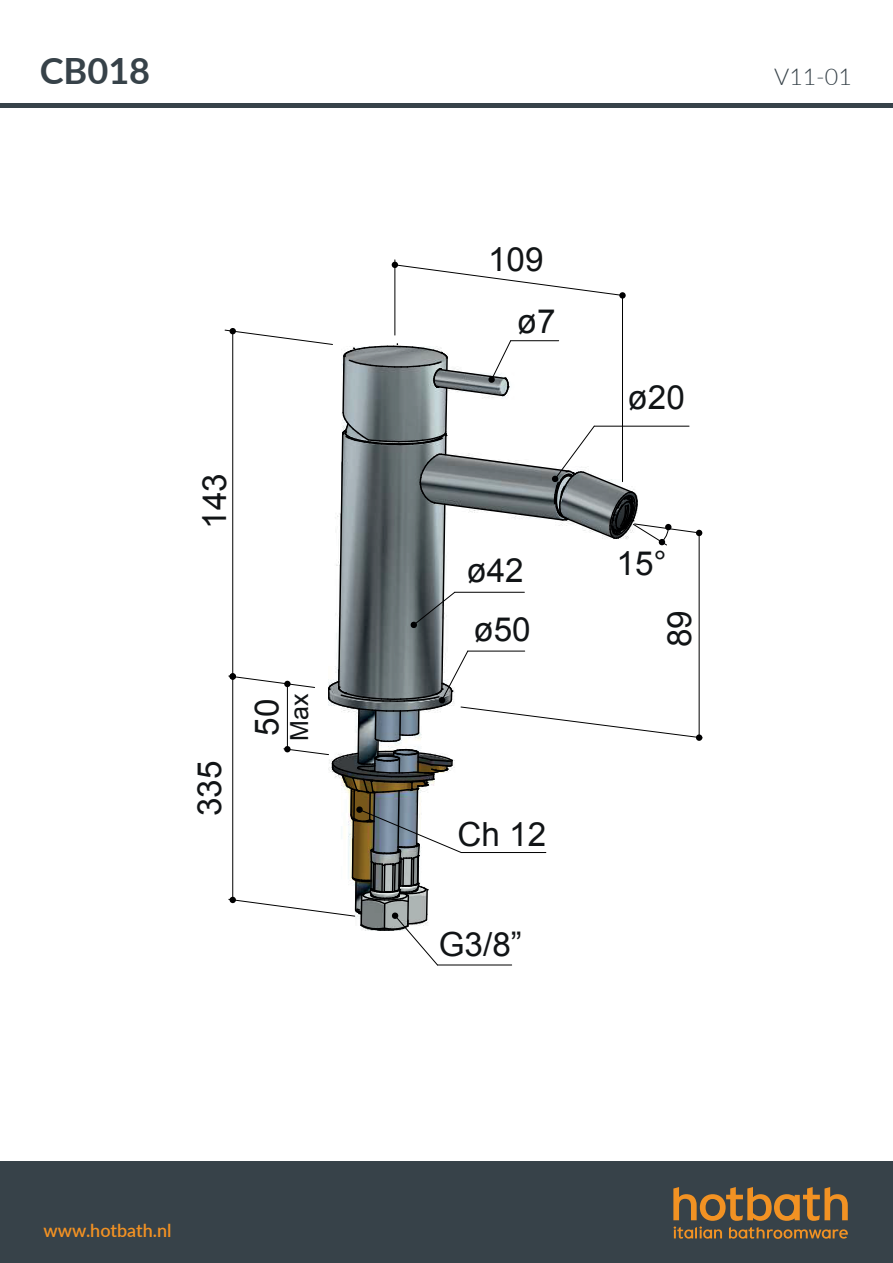
<style>
.page{position:relative;width:893px;height:1263px;background:#fff}
.page>*{position:absolute;margin:0;border:0;box-sizing:border-box;transform-origin:0 0}
.t1{font:700 36.15px "Lato";color:#374249}
.t2{font:33.3px/58.9px "Arial";color:#111416}
.t3{font:24.9px "Arial";color:#111416}
.t4{font:300 23.25px "Lato";color:#374249}
.t5{font:600 18px "Lato";color:#f39223}
</style>
<div class="page">
<div style="left:0;top:1161px;width:893px;height:102px;background:#374249"></div>
<div style="left:0;top:103px;width:893px;height:5px;background:#374249"></div>
<svg style="left:673px;top:1187px;width:175px;height:52px"></svg>
<hr style="left:394px;top:260px;width:1px;height:75px;background:#000001">
<svg style="left:394px;top:264px;width:227px;height:32px"></svg>
<svg style="left:391px;top:261px;width:7px;height:7px"></svg>
<svg style="left:619px;top:292px;width:7px;height:7px"></svg>
<hr style="left:622px;top:295px;width:1px;height:187px;background:#000001">
<svg style="left:224px;top:328px;width:479px;height:638px"></svg>
<p class="t1" style="left:40px;top:44px;width:112px">CB018</p>
<p class="t4" style="left:774px;top:60px;width:79px">V11-01</p>
<p class="t2" style="left:488px;top:231px;width:57px">109</p>
<p class="t2" style="left:185px;top:528px;width:57px;rotate:-90deg">143</p>
<p class="t2" style="left:180px;top:816px;width:57px;rotate:-90deg">335</p>
<p class="t2" style="left:238px;top:736px;width:38px;rotate:-90deg">50</p>
<p class="t3" style="left:283px;top:741px;width:49px;rotate:-90deg">Max</p>
<p class="t5" style="left:44px;top:1217px;width:129px">www.hotbath.nl</p>
<p class="t2" style="left:517px;top:292px;width:40px">ø7</p>
<p class="t2" style="left:466px;top:541px;width:66px">ø42 ø50</p>
<p class="t2" style="left:628px;top:368px;width:59px">ø20</p>
<p class="t2" style="left:617px;top:534px;width:52px">15°</p>
<p class="t2" style="left:650px;top:647px;width:38px;rotate:-90deg">89</p>
<p class="t2" style="left:457px;top:805px;width:90px">Ch 12</p>
<p class="t2" style="left:439px;top:915px;width:85px">G3/8”</p>
</div>
